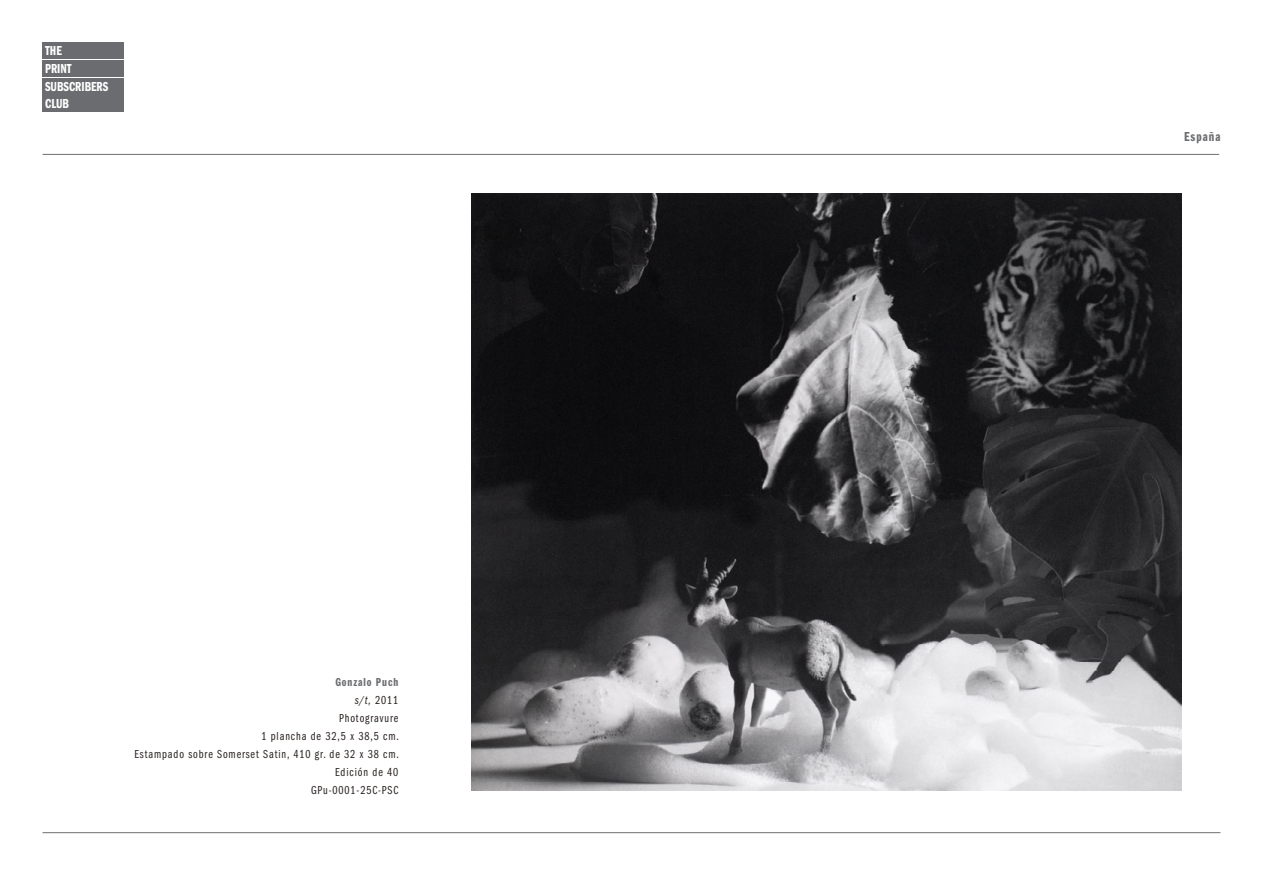
<style>
.page{position:relative;width:1263px;height:893px;background:#fff}
.page>*{position:absolute;margin:0;border:0;box-sizing:border-box;transform-origin:0 0}
.t1{font:13.5px/17.7px "ITC Franklin Gothic Std Dm Cp";color:#fff}
.t2{font:13.5px "ITC Franklin Gothic Std Dm Cp";letter-spacing:.075em;color:#6d6e71}
.t3{font:12px/18px "ITC Franklin Gothic Std Bk Cp";letter-spacing:.075em;color:#28211f;text-align:right}
.t4{font:12px "ITC Franklin Gothic Std Dm Cp";letter-spacing:.075em;color:#6d6e71}
.t5{font:12px "ITC Franklin Gothic Std Bk Cp It";color:#28211f}
.s1{font-family:"ITC Franklin Gothic Std Bk Cp"}
</style>
<div class="page">
<hr style="left:43px;top:154px;width:1176px;height:1px;background:#6d6e71">
<hr style="left:43px;top:832px;width:1177px;height:1px;background:#6d6e71">
<div style="left:43px;top:43px;width:81px;height:16px;background:#6b6c6f"></div>
<div style="left:43px;top:60px;width:81px;height:17px;background:#6b6c6f"></div>
<div style="left:43px;top:78px;width:81px;height:16px;background:#6b6c6f"></div>
<div style="left:43px;top:96px;width:81px;height:16px;background:#6b6c6f"></div>
<img style="left:472px;top:193px;width:709px;height:598px">
<p class="t1" style="left:45px;top:42px;width:65px">THE<br>PRINT<br>SUBSCRIBERS<br>CLUB</p>
<p class="t4" style="left:335px;top:675px;width:64px">Gonzalo Puch</p>
<p class="t5" style="left:355px;top:693px;width:45px">s/t, <span class="s1">2011</span></p>
<p class="t3" style="left:135px;top:709px;width:266px">Photogravure<br>1 plancha de 32,5 x 38,5 cm.<br>Estampado sobre Somerset Satin, 410 gr. de 32 x 38 cm.<br>Edición de 40<br>GPu-0001-25C-PSC</p>
<p class="t2" style="left:1184px;top:129px;width:38px">España</p>
</div>
